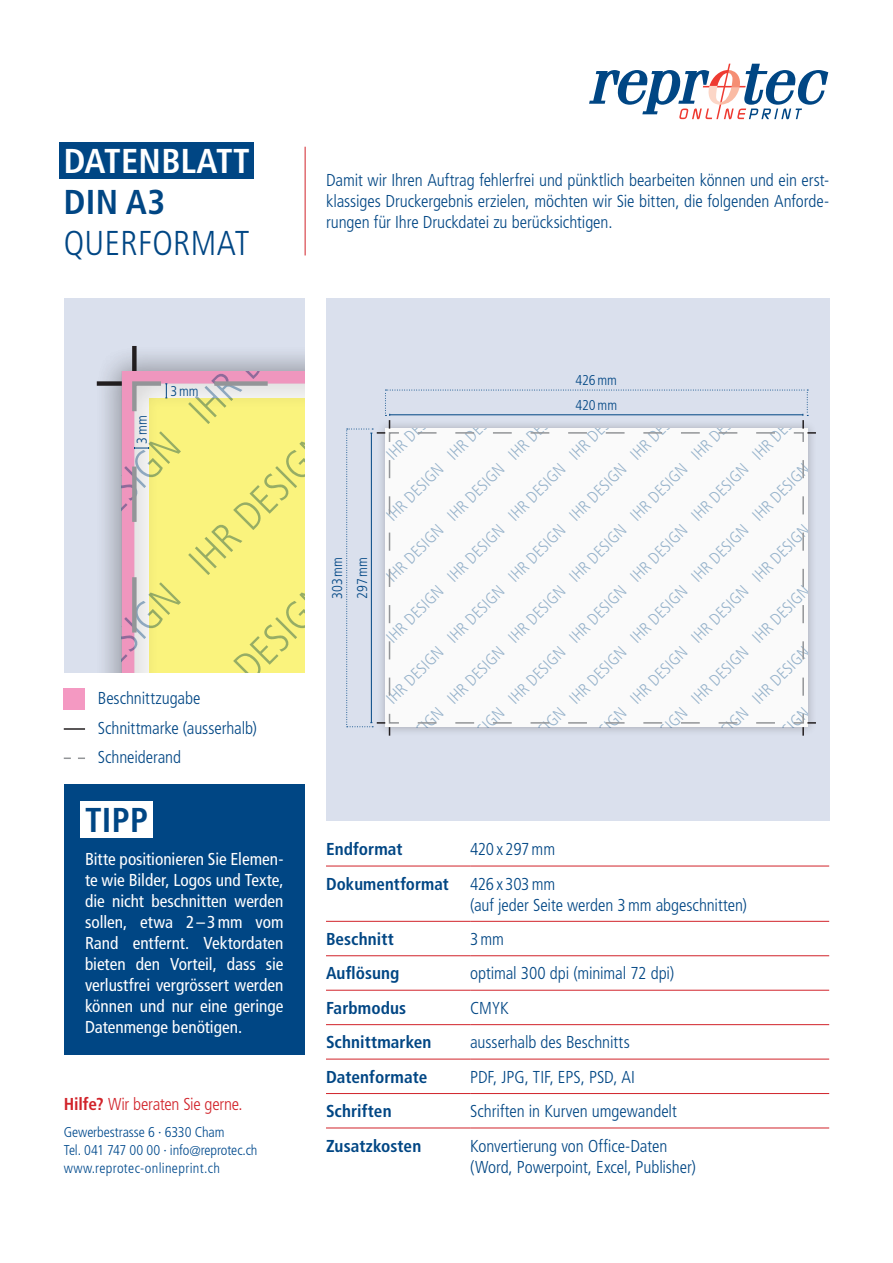
<style>
.page{position:relative;width:893px;height:1263px;background:#fff}
.page>*{position:absolute;margin:0;border:0;box-sizing:border-box;transform-origin:0 0}
.Absatzformat_1{font:700 condensed 34.5px "Frutiger LT Pro";letter-spacing:.01em;color:#fff}
.t1{font:300 condensed 34.5px "Frutiger LT Pro";letter-spacing:.01em;color:#004684}
.Absatzformat_3{font:700 condensed 34.5px "Frutiger LT Pro";letter-spacing:.01em;color:#004684}
.Absatzformat_2{font:300 condensed 17.25px/21px "Frutiger LT Pro";letter-spacing:-.005em;color:#004684}
.t2{font:condensed 17.25px/21px "Frutiger LT Pro";color:#fff;text-align:justify}
.Absatzformat_2-2{font:700 condensed 17.25px "Frutiger LT Pro";letter-spacing:.005em;color:#004684}
.t3{font:300 condensed 17.25px "Frutiger LT Pro";letter-spacing:-.015em;color:#d1232a}
.t4{font:300 condensed 14.25px "Frutiger LT Pro";color:#004a8d}
.t5{font:300 condensed 14.25px "Frutiger LT Pro";letter-spacing:.025em;color:#004a8d}
.t6{font:300 condensed 14.25px "Frutiger LT Pro";color:#004684}
.s1{font-weight:700}
</style>
<div class="page">
<svg style="left:589px;top:64px;width:239px;height:55px"></svg>
<div style="left:60px;top:142px;width:194px;height:37px;background:#004684"></div>
<hr style="left:305px;top:147px;width:1px;height:108px;background:#d1232a">
<div style="left:64px;top:298px;width:241px;height:375px;background:#dae0ed"></div>
<div style="left:95px;top:345px;width:210px;height:328px;background:#231f20;opacity:.3"></div>
<svg style="left:122px;top:371px;width:183px;height:302px;background:#ea93bc"></svg>
<svg style="left:130px;top:379px;width:175px;height:294px"></svg>
<div style="left:64px;top:784px;width:241px;height:271px;background:#004684"></div>
<div style="left:81px;top:801px;width:72px;height:37px;background:#fff"></div>
<hr style="left:326px;top:866px;width:144px;height:1px;background:#d1232a">
<hr style="left:470px;top:866px;width:359px;height:1px;background:#d1232a">
<hr style="left:326px;top:921px;width:144px;height:1px;background:#d1232a">
<hr style="left:470px;top:921px;width:359px;height:1px;background:#d1232a">
<hr style="left:326px;top:955px;width:144px;height:1px;background:#d1232a">
<hr style="left:470px;top:955px;width:359px;height:1px;background:#d1232a">
<hr style="left:326px;top:990px;width:144px;height:1px;background:#d1232a">
<hr style="left:470px;top:990px;width:359px;height:1px;background:#d1232a">
<hr style="left:326px;top:1024px;width:144px;height:1px;background:#d1232a">
<hr style="left:470px;top:1024px;width:359px;height:1px;background:#d1232a">
<hr style="left:326px;top:1059px;width:144px;height:1px;background:#d1232a">
<hr style="left:470px;top:1059px;width:359px;height:1px;background:#d1232a">
<hr style="left:326px;top:1093px;width:144px;height:1px;background:#d1232a">
<hr style="left:470px;top:1093px;width:359px;height:1px;background:#d1232a">
<hr style="left:326px;top:1128px;width:144px;height:1px;background:#d1232a">
<hr style="left:470px;top:1128px;width:359px;height:1px;background:#d1232a">
<div style="left:64px;top:688px;width:21px;height:21px;background:#f499c2"></div>
<hr style="left:64px;top:728px;width:21px;height:2px;background:#231f20">
<svg style="left:64px;top:757px;width:21px;height:2px"></svg>
<div style="left:326px;top:298px;width:503px;height:523px;background:#dae0ed"></div>
<svg style="left:346px;top:390px;width:470px;height:346px"></svg>
<svg style="left:165px;top:383px;width:2px;height:15px"></svg>
<svg style="left:134px;top:447px;width:15px;height:2px"></svg>
<svg style="left:149px;top:398px;width:156px;height:275px;background:#f3ee7b"></svg>
<p class="Absatzformat_1" style="left:64px;top:140px;width:187px">DATENBLATT</p>
<p class="Absatzformat_3" style="left:64px;top:182px;width:103px">DIN A3</p>
<p class="t1" style="left:64px;top:224px;width:187px">QUERFORMAT</p>
<p class="Absatzformat_2" style="left:326px;top:170px;width:505px;text-align:justify">Damit wir Ihren Auftrag fehlerfrei und pünktlich bearbeiten können und ein erst&shy;klassiges Druckergebnis erzielen, möchten wir Sie bitten, die folgenden Anforde&shy;rungen für Ihre Druckdatei zu berücksichtigen.</p>
<p class="t6" style="left:134px;top:444px;width:30px;rotate:-90deg">3mm</p>
<p class="t6" style="left:170px;top:383px;width:30px">3mm</p>
<p class="t6" style="left:576px;top:372px;width:43px">426mm</p>
<p class="t6" style="left:576px;top:397px;width:43px">420mm</p>
<p class="Absatzformat_2" style="left:98px;top:688px;width:104px">Beschnittzugabe</p>
<p class="Absatzformat_2" style="left:98px;top:718px;width:161px">Schnittmarke (ausserhalb)</p>
<p class="Absatzformat_2" style="left:98px;top:747px;width:85px">Schneiderand</p>
<p class="Absatzformat_3" style="left:85px;top:799px;width:65px">TIPP</p>
<p class="t2" style="left:85px;top:849px;width:200px">Bitte positionieren Sie Elemen&shy;te wie Bilder, Logos und Texte, die nicht beschnitten werden sollen, etwa 2 –3mm vom Rand entfernt. Vektordaten bieten den Vorteil, dass sie verlustfrei vergrössert werden können und nur eine geringe Datenmenge benötigen.</p>
<p class="t3" style="left:64px;top:1094px;width:180px"><span class="s1">Hilfe?</span> Wir beraten Sie gerne.</p>
<p class="t4" style="left:64px;top:1123px;width:162px">Gewerbestrasse 6 · 6330 Cham</p>
<p class="t4" style="left:64px;top:1141px;width:195px">Tel. 041 747 00 00 · info@reprotec.ch</p>
<p class="t5" style="left:64px;top:1159px;width:158px">www.reprotec-onlineprint.ch</p>
<p class="t6" style="left:329px;top:599px;width:43px;rotate:-90deg">303mm</p>
<p class="t6" style="left:354px;top:599px;width:43px;rotate:-90deg">297mm</p>
<p class="Absatzformat_2-2" style="left:326px;top:839px;width:78px">Endformat</p>
<p class="Absatzformat_2" style="left:470px;top:839px;width:87px">420 x 297mm</p>
<p class="Absatzformat_2-2" style="left:326px;top:873px;width:124px">Dokumentformat</p>
<p class="Absatzformat_2" style="left:470px;top:873px;width:278px">426 x 303mm<br>(auf jeder Seite werden 3mm abgeschnitten)</p>
<p class="Absatzformat_2-2" style="left:326px;top:929px;width:69px">Beschnitt</p>
<p class="Absatzformat_2" style="left:470px;top:928px;width:35px">3mm</p>
<p class="Absatzformat_2-2" style="left:326px;top:963px;width:75px">Auflösung</p>
<p class="Absatzformat_2" style="left:470px;top:963px;width:206px">optimal 300 dpi (minimal 72 dpi)</p>
<p class="Absatzformat_2-2" style="left:326px;top:997px;width:82px">Farbmodus</p>
<p class="Absatzformat_2" style="left:470px;top:997px;width:40px">CMYK</p>
<p class="Absatzformat_2-2" style="left:326px;top:1032px;width:107px">Schnittmarken</p>
<p class="Absatzformat_2" style="left:470px;top:1032px;width:161px">ausserhalb des Beschnitts</p>
<p class="Absatzformat_2-2" style="left:326px;top:1066px;width:103px">Datenformate</p>
<p class="Absatzformat_2" style="left:470px;top:1066px;width:166px">PDF, JPG, TIF, EPS, PSD, AI</p>
<p class="Absatzformat_2-2" style="left:326px;top:1101px;width:67px">Schriften</p>
<p class="Absatzformat_2" style="left:470px;top:1101px;width:208px">Schriften in Kurven umgewandelt</p>
<p class="Absatzformat_2-2" style="left:326px;top:1135px;width:97px">Zusatzkosten</p>
<p class="Absatzformat_2" style="left:470px;top:1135px;width:227px">Konvertierung von Office-Daten (Word, Powerpoint, Excel, Publisher)</p>
</div>
